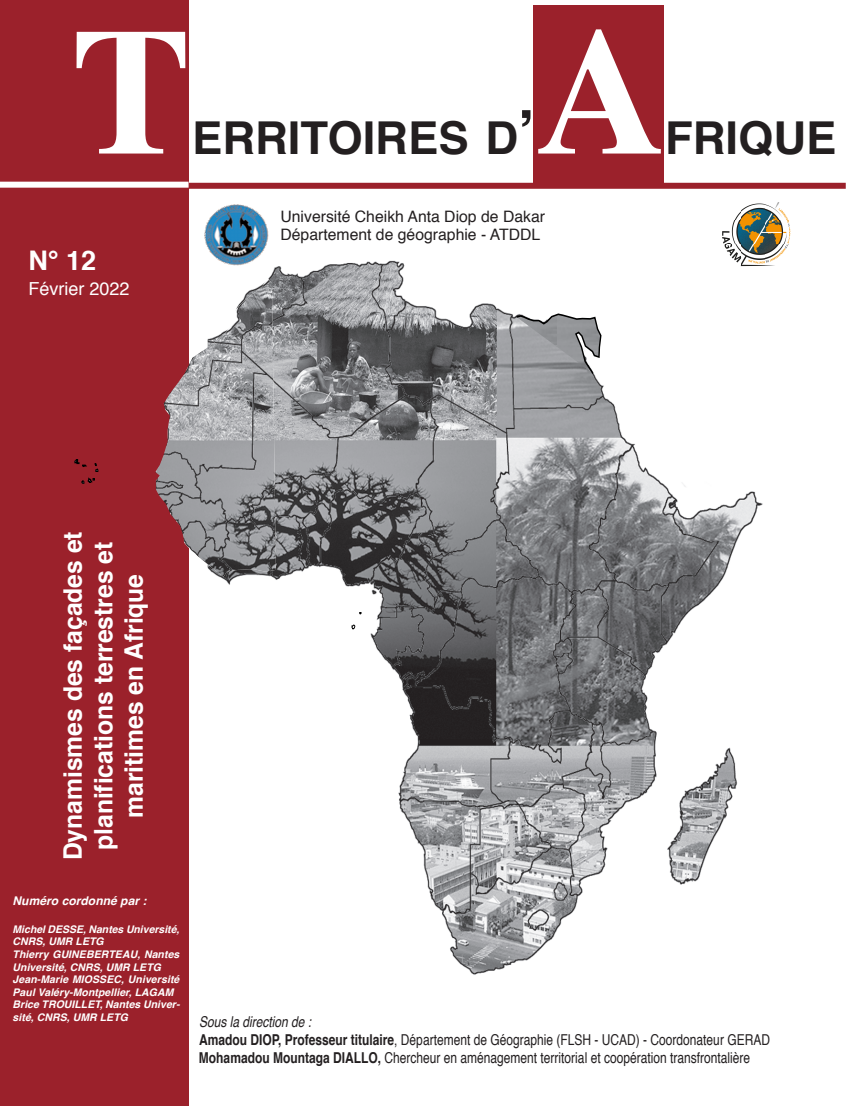
<style>
.page{position:relative;width:851px;height:1106px;background:#fff}
.page>*{position:absolute;margin:0;border:0;box-sizing:border-box;transform-origin:0 0}
.t1{font:700 180px "Times";color:#fff}
.t2{font:700 45.3px "Helvetica";color:#231f20}
.t3{font:700 27px "Helvetica";color:#fff}
.t4{font:700 25.5px/30.6px "Helvetica";color:#fff;text-align:center}
.t5{font:18px "Helvetica";color:#fff}
.t6{font:15.75px/18.9px "Helvetica";color:#231f20}
.t7{font:15px/18px "Helvetica";color:#231f20;scale:.8 1}
.t8{font:italic 700 12px "Helvetica";letter-spacing:.005em;color:#fff}
.t9{font:italic 700 10.5px/12.6px "Helvetica";letter-spacing:.005em;color:#fff}
.s1{font-size:60.45px}
.s2{font-style:italic}
.s3{font-weight:700}
</style>
<div class="page">
<div style="left:0;top:0;width:188px;height:1105px;background:#9b212b"></div>
<img style="left:219px;top:260px;width:544px;height:715px">
<img style="left:155px;top:278px;width:121px;height:299px">
<svg style="left:515px;top:312px;width:87px;height:64px;background:#a0a1a3"></svg>
<svg style="left:74px;top:459px;width:24px;height:24px"></svg>
<svg style="left:351px;top:612px;width:10px;height:17px"></svg>
<div style="left:532px;top:5px;width:131px;height:180px;background:#9b212b"></div>
<div style="left:169px;top:183px;width:676px;height:6px;background:#9b212b"></div>
<div style="left:0;top:182px;width:188px;height:6px;background:#fff"></div>
<div style="left:712px;top:202px;width:92px;height:67px;background:#fff"></div>
<img style="left:722px;top:202px;width:69px;height:65px">
<div style="left:199px;top:204px;width:71px;height:62px;background:#fff"></div>
<img style="left:204px;top:204px;width:64px;height:62px">
<h1 class="t1" style="left:72px;top:18px;width:122px">T</h1>
<h1 class="t1" style="left:535px;top:18px;width:131px">A</h1>
<h2 class="t2" style="left:192px;top:119px;width:344px">errItOIres D<span class="s1">’</span></h2>
<h2 class="t2" style="left:665px;top:119px;width:173px">frIque</h2>
<h3 class="t3" style="left:28px;top:249px;width:69px">N° 12</h3>
<h3 class="t5" style="left:28px;top:281px;width:103px">Février 2022</h3>
<h3 class="t6" style="left:280px;top:208px;width:266px">Université Cheikh Anta Diop de Dakar<br>Département de géographie - ATDDL</h3>
<h3 class="t4" style="left:59px;top:860px;width:330px;rotate:-90deg">Dynamismes des façades et planifications terrestres et maritimes en Afrique</h3>
<p class="t8" style="left:13px;top:895px;width:135px">Numéro cordonné par :</p>
<p class="t9" style="left:13px;top:923px;width:168px">Michel DESSE, Nantes Université,<br>CNRS, UMR LETG<br>Thierry GUINEBERTEAU, Nantes<br>Université, CNRS, UMR LETG<br>Jean-Marie MIOSSEC, Université<br>Paul Valéry-Montpellier, LAGAM<br>Brice TROUILLET, Nantes Univer&shy;sité, CNRS, UMR LETG</p>
<h3 class="t7" style="left:199px;top:1014px;width:715px"><span class="s2">Sous la direction de :<br></span><span class="s3">Amadou DIOP, Professeur titulaire</span>, Département de Géographie (FLSH - UCAD) - Coordonateur GERAD<br><span class="s3">Mohamadou Mountaga DIALLO,</span> Chercheur en aménagement territorial et coopération transfrontalière</h3>
</div>
